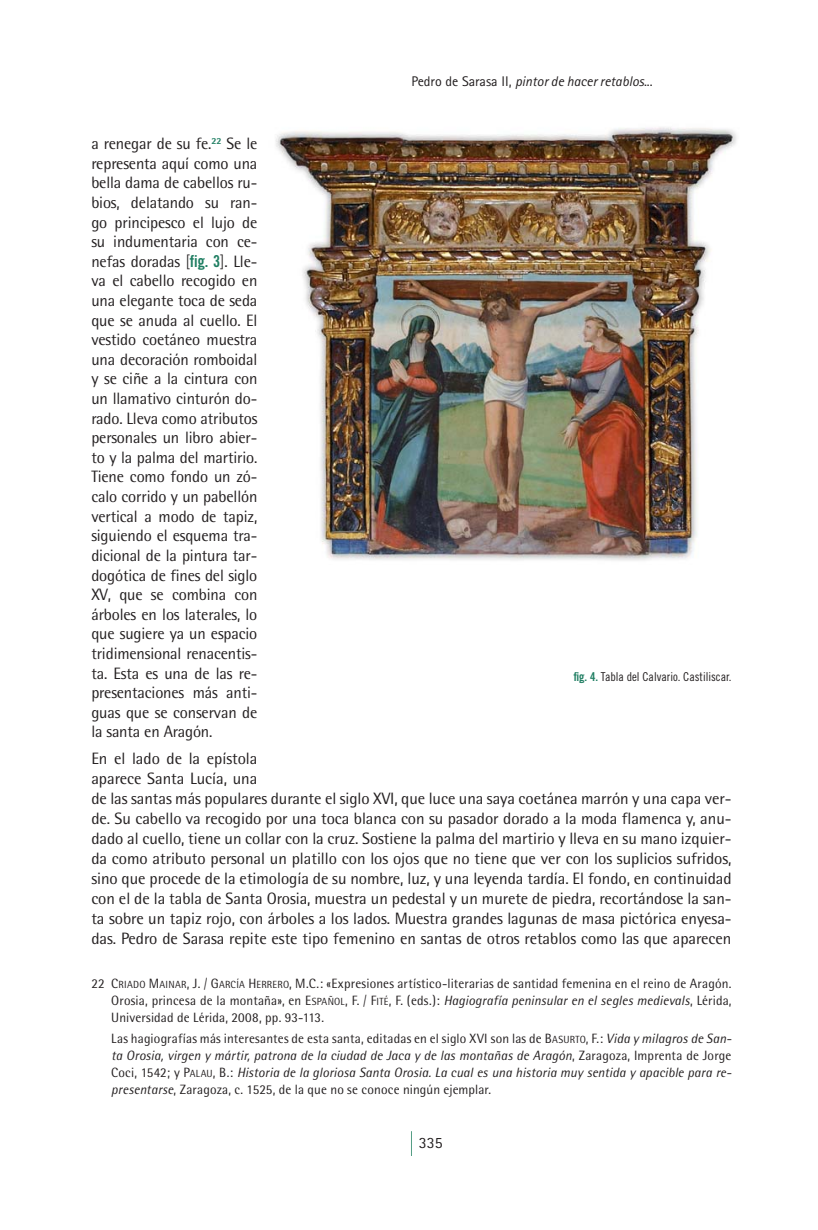
<style>
.page{position:relative;width:818px;height:1230px;background:#fff}
.page>*{position:absolute;margin:0;border:0;box-sizing:border-box;transform-origin:0 0}
.t1{font:16.45px/19.6px "Rotis Semi Sans";letter-spacing:-.005em;color:#231f20;text-align:justify}
.t2{font:15.75px "Rotis Sans Serif";color:#231f20}
.t3{font:italic 14px "Rotis Sans Serif";color:#231f20}
.t4{font:italic 13.47px/17px "Rotis Semi Sans";letter-spacing:.01em;color:#231f20;text-align:justify}
.t5{font:13.47px/17px "Rotis Semi Sans";letter-spacing:.01em;color:#231f20;text-align:justify}
.t6{font:12.25px "Trade Gothic Cond Eighteen";color:#231f20}
.s1{font-style:normal}
.s2{font-weight:300}
.s3{font-family:"Trade Gothic Bold Cond Twenty";color:#1f7e62}
.s4{font-style:inherit}
.s5{font-size:10.33px}
.s6{font-style:italic}
.s7{font-style:normal;font-size:10.33px}
</style>
<div class="page">
<svg style="left:411px;top:1131px;width:1px;height:24px"></svg>
<img style="left:275px;top:127px;width:462px;height:434px">
<p class="t3" style="left:411px;top:77px;width:243px"><span class="s1">Pedro de Sarasa II,</span> pintor de hacer retablos<span class="s1">...</span></p>
<p class="t1" style="left:91px;top:135px;width:167px">a renegar de su fe.<sup>22</sup> Se le representa aquí como una bella dama de cabellos ru&shy;bios, delatando su ran&shy;go principesco el lujo de su indumentaria con ce&shy;nefas doradas <span class="s2">[</span><span class="s3">fig. 3</span><span class="s2">]</span>. Lle&shy;va el cabello recogido en una elegante toca de seda que se anuda al cuello. El vestido coetáneo muestra una decoración romboidal y se ciñe a la cintura con un llamativo cinturón do&shy;rado. Lleva como atributos personales un libro abier&shy;to y la palma del martirio.<br>Tiene como fondo un zó&shy;calo corrido y un pabellón vertical a modo de tapiz, siguiendo el esquema tra&shy;dicional de la pintura tar&shy;dogótica de fines del siglo XV, que se combina con árboles en los laterales, lo que sugiere ya un espacio tridimensional renacentis&shy;ta. Esta es una de las re&shy;presentaciones más anti&shy;guas que se conservan de la santa en Aragón.</p>
<p class="t1" style="left:91px;top:750px;width:642px;text-align:left">En el lado de la epístola<br>aparece Santa Lucía, una<br>de las santas más populares durante el siglo XVI, que luce una saya coetánea marrón y una capa ver&shy;de. Su cabello va recogido por una toca blanca con su pasador dorado a la moda flamenca y, anu&shy;dado al cuello, tiene un collar con la cruz. Sostiene la palma del martirio y lleva en su mano izquier&shy;da como atributo personal un platillo con los ojos que no tiene que ver con los suplicios sufridos, sino que procede de la etimología de su nombre, luz, y una leyenda tardía. El fondo, en continuidad con el de la tabla de Santa Orosia, muestra un pedestal y un murete de piedra, recortándose la san&shy;ta sobre un tapiz rojo, con árboles a los lados. Muestra grandes lagunas de masa pictórica enyesa&shy;das. Pedro de Sarasa repite este tipo femenino en santas de otros retablos como las que aparecen</p>
<p class="t5" style="left:111px;top:976px;width:622px;text-indent:-20px">22 <span class="s4">C</span><span class="s5">RIADO</span> <span class="s4">M</span><span class="s5">AINAR</span><span class="s4">, J.</span> <span class="s2">/</span> <span class="s4">G</span><span class="s5">ARCÍA</span> <span class="s4">H</span><span class="s5">ERRERO</span><span class="s4">, M.C</span>.: «Expresiones artístico-literarias de santidad femenina en el reino de Aragón.<br>Orosia, princesa de la montaña», en <span class="s4">E</span><span class="s5">SPAÑOL</span>, F. <span class="s2">/</span> <span class="s4">F</span><span class="s5">ITÉ</span>, F. (eds.): <span class="s6">Hagiografía peninsular en el segles medievals</span>, Lérida, Universidad de Lérida, 2008, pp. 93-113.</p>
<p class="t4" style="left:111px;top:1031px;width:622px"><span class="s1">Las hagiografías más interesantes de esta santa, editadas en el siglo XVI son las de</span> <span class="s1">B</span><span class="s7">ASURTO</span><span class="s1">, F</span><span class="s1">.:</span> Vida y milagros de San&shy;ta Orosia, virgen y mártir, patrona de la ciudad de Jaca y de las montañas de Aragón<span class="s1">, Zaragoza, Imprenta de Jorge Coci, 1542; y</span> <span class="s1">P</span><span class="s7">ALAU</span><span class="s1">, B</span><span class="s1">.:</span> Historia de la gloriosa Santa Orosia. La cual es una historia muy sentida y apacible para re&shy;presentarse<span class="s1">, Zaragoza, c. 1525, de la que no se conoce ningún ejemplar.</span></p>
<p class="t6" style="left:573px;top:672px;width:159px"><span class="s3">fig. 4.</span> Tabla del Calvario. Castiliscar.</p>
<p class="t2" style="left:419px;top:1137px;width:25px">335</p>
</div>
